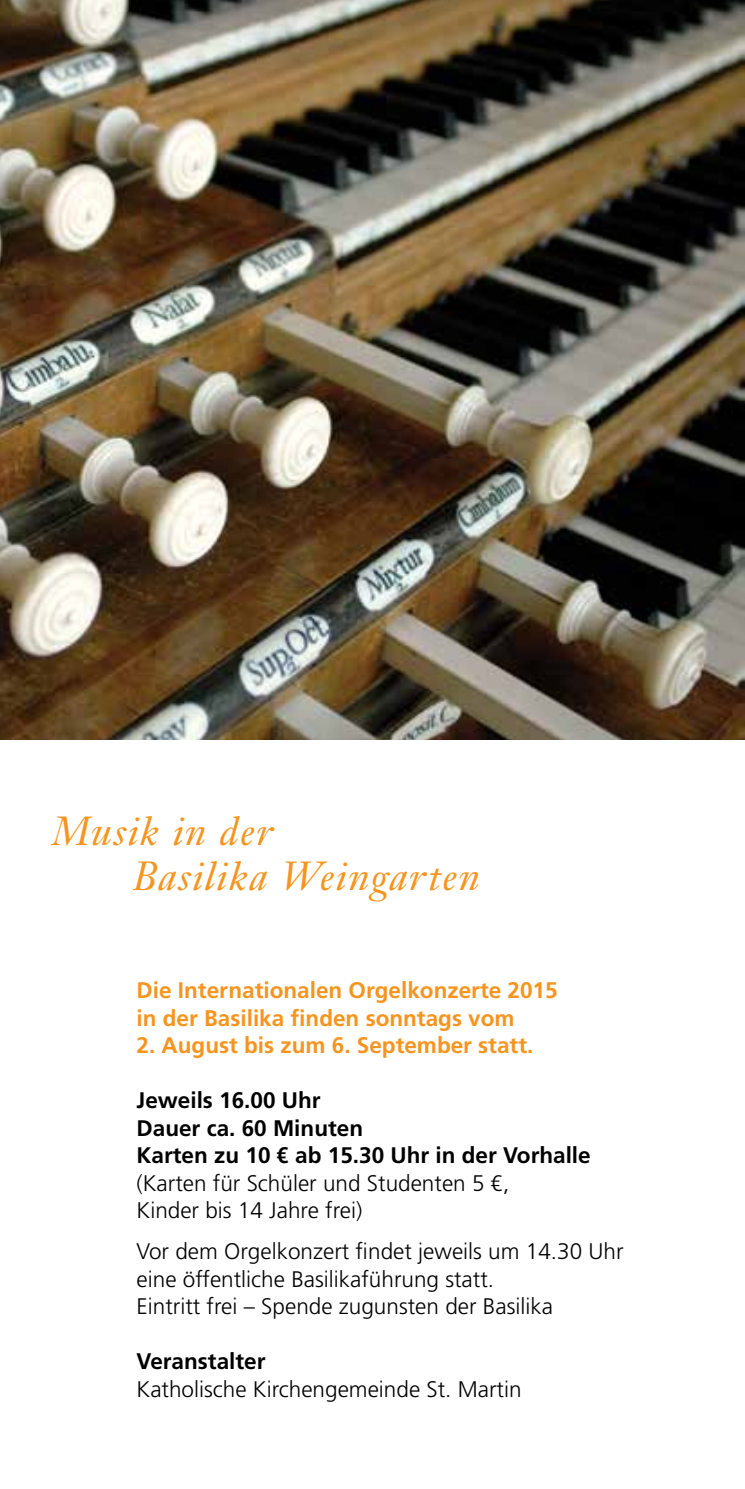
<style>
.page{position:relative;width:745px;height:1489px;background:#fff}
.page>*{position:absolute;margin:0;border:0;box-sizing:border-box;transform-origin:0 0}
.t1{font:italic 40px/45px "Janson Text";letter-spacing:.035em;color:#f7941e}
.t2{font:300 22.5px/27.5px "Frutiger";color:#000}
.t3{font:700 22.5px/27.5px "Frutiger";color:#000}
.t4{font:700 22.5px/27.5px "Frutiger";color:#f7941e}
.s1{font-family:"Agro Sans"}
.s2{font-weight:300}
.s3{font-family:"Agro Sans";font-weight:300}
</style>
<div class="page">
<hr style="left:744px;top:370px;width:1px;height:1118px;background:#fff1e2">
<img style="left:0;top:0;width:744px;height:739px">
<h1 class="t1" style="left:133px;top:809px;width:348px;text-indent:-81px">Musik in der<br>Basilika Weingarten</h1>
<p class="t4" style="left:136px;top:976px;width:422px">Die Internationalen Orgelkonzerte 2015 in der Basilika finden sonntags vom</p>
<p class="t4" style="left:136px;top:1031px;width:398px">2. August bis zum 6. September statt.</p>
<p class="t3" style="left:136px;top:1086px;width:455px">Jeweils 16.00 Uhr<br>Dauer ca. 60 Minuten<br>Karten zu 10 <span class="s1">€</span> ab 15.30 Uhr in der Vorhalle <span class="s2">(Karten für Schüler und Studenten 5</span> <span class="s3">€</span><span class="s2">,<br>Kinder bis 14 Jahre frei)</span></p>
<p class="t2" style="left:136px;top:1237px;width:488px">Vor dem Orgelkonzert findet jeweils um 14.30 Uhr eine öffentliche Basilikaführung statt.<br>Eintritt frei – Spende zugunsten der Basilika</p>
<p class="t3" style="left:136px;top:1347px;width:130px">Veranstalter</p>
<p class="t2" style="left:136px;top:1375px;width:386px">Katholische Kirchengemeinde St. Martin</p>
</div>
